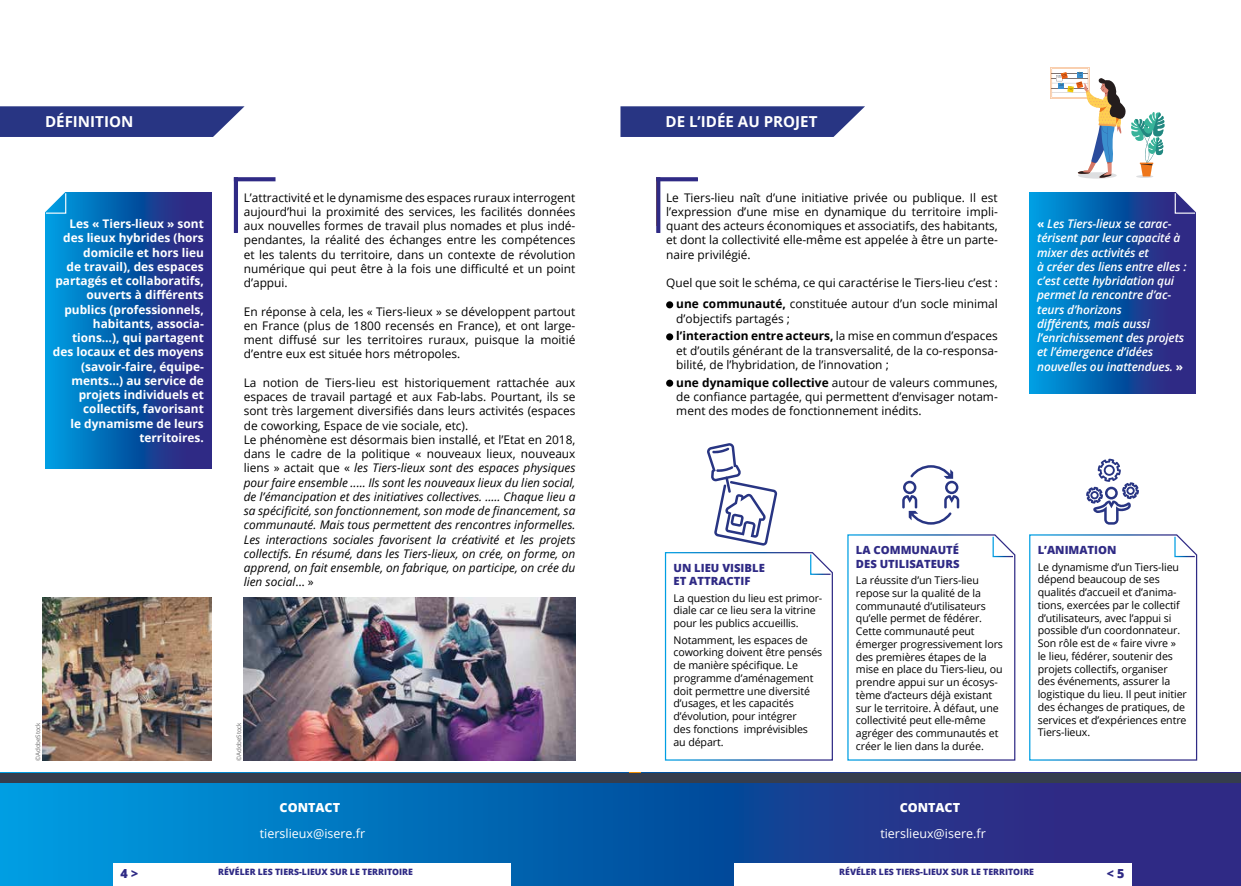
<style>
.page{position:relative;width:1241px;height:886px;background:#fff}
.page>*{position:absolute;margin:0;border:0;box-sizing:border-box;transform-origin:0 0}
.t1{font:700 15.12px "Open Sans";color:#fff}
.t2{font:12.5px "Open Sans";color:#fff}
.t3{font:800 12.5px "Open Sans";color:#fff}
.t4{font:800 12.5px "Open Sans";color:#2f2a85}
.t5{font:11.88px/14.2px "Open Sans";color:#000;text-align:justify}
.t6{font:italic 11.88px/14.2px "Open Sans";color:#000}
.t7{font:700 11.88px/14.2px "Open Sans";color:#fff;text-align:right}
.t8{font:italic 600 11.88px/14.2px "Open Sans";letter-spacing:-.01em;color:#fff}
.t9{font:800 11.25px/13.5px "Open Sans";color:#2f2a85}
.t10{font:10.62px/12.8px "Open Sans";letter-spacing:-.01em;color:#000}
.t11{font:800 8.75px "Open Sans";color:#2f2a85}
.t12{font:6.25px "Open Sans";letter-spacing:-.03em;color:#706f6f}
.s1{font-style:normal}
.s2{font-weight:700}
.s3{font-weight:700;font-style:normal}
</style>
<div class="page">
<svg style="left:0;top:782px;width:1240px;height:104px;background:#0f59a8"></svg>
<div style="left:0;top:772px;width:1240px;height:10px;background:#353d4d"></div>
<div style="left:113px;top:863px;width:397px;height:23px;background:#fff"></div>
<div style="left:734px;top:863px;width:397px;height:23px;background:#fff"></div>
<svg style="left:45px;top:192px;width:167px;height:277px;background:#0f59a8"></svg>
<svg style="left:1029px;top:192px;width:166px;height:202px;background:#0e5baa"></svg>
<div style="left:666px;top:301px;width:7px;height:7px;background:#000;border-radius:50%"></div>
<div style="left:666px;top:333px;width:7px;height:7px;background:#000;border-radius:50%"></div>
<div style="left:666px;top:380px;width:7px;height:7px;background:#000;border-radius:50%"></div>
<div style="left:234px;top:177px;width:4px;height:56px;border:1px solid #2f2a85"></div>
<div style="left:234px;top:177px;width:41px;height:4px;border:1px solid #2f2a85"></div>
<div style="left:656px;top:177px;width:4px;height:56px;border:1px solid #2f2a85"></div>
<div style="left:656px;top:177px;width:41px;height:4px;border:1px solid #2f2a85"></div>
<svg style="left:0;top:106px;width:244px;height:31px;background:#37438b"></svg>
<svg style="left:620px;top:106px;width:244px;height:31px;background:#37438b"></svg>
<svg style="left:45px;top:192px;width:22px;height:22px"></svg>
<svg style="left:1173px;top:192px;width:23px;height:22px"></svg>
<svg style="left:664px;top:552px;width:169px;height:209px"></svg>
<svg style="left:847px;top:534px;width:168px;height:227px"></svg>
<svg style="left:1029px;top:534px;width:168px;height:227px"></svg>
<svg style="left:707px;top:443px;width:70px;height:102px"></svg>
<svg style="left:902px;top:465px;width:57px;height:60px"></svg>
<svg style="left:1086px;top:459px;width:52px;height:66px"></svg>
<img style="left:244px;top:598px;width:331px;height:163px">
<img style="left:43px;top:598px;width:169px;height:163px">
<svg style="left:1050px;top:67px;width:114px;height:112px"></svg>
<p class="t1" style="left:45px;top:111px;width:90px">DÉFINITION</p>
<p class="t1" style="left:665px;top:111px;width:153px">DE L’IDÉE AU PROJET</p>
<p class="t5" style="left:244px;top:190px;width:333px">L’attractivité et le dynamisme des espaces ruraux interrogent aujourd’hui la proximité des services, les facilités données aux nouvelles formes de travail plus nomades et plus indé&shy;pendantes, la réalité des échanges entre les compétences et les talents du territoire, dans un contexte de révolution numérique qui peut être à la fois une difficulté et un point d’appui.</p>
<p class="t5" style="left:244px;top:304px;width:333px">En réponse à cela, les « Tiers-lieux » se développent partout en France (plus de 1800 recensés en France), et ont large&shy;ment diffusé sur les territoires ruraux, puisque la moitié d’entre eux est située hors métropoles.</p>
<p class="t6" style="left:244px;top:375px;width:333px"><span class="s1">La notion de Tiers-lieu est historiquement rattachée aux espaces de travail partagé et aux Fab-labs. Pourtant, ils se sont très largement diversifiés dans leurs activités (espaces de coworking, Espace de vie sociale, etc).<br>Le phénomène est désormais bien installé, et l’Etat en 2018, dans le cadre de la politique « nouveaux lieux, nouveaux liens » actait que «</span> les Tiers-lieux sont des espaces physiques pour faire ensemble ..... Ils sont les nouveaux lieux du lien social, de l’émancipation et des initiatives collectives. ..... Chaque lieu a sa spécificité, son fonctionnement, son mode de financement, sa communauté. Mais tous permettent des rencontres informelles.<br>Les interactions sociales favorisent la créativité et les projets collectifs. En résumé, dans les Tiers-lieux, on crée, on forme, on apprend, on fait ensemble, on fabrique, on participe, on crée du lien social<span class="s1">… »</span></p>
<p class="t5" style="left:666px;top:190px;width:333px">Le Tiers-lieu naît d’une initiative privée ou publique. Il est l’expression d’une mise en dynamique du territoire impli&shy;quant des acteurs économiques et associatifs, des habitants, et dont la collectivité elle-même est appelée à être un parte&shy;naire privilégié.</p>
<p class="t5" style="left:666px;top:272px;width:333px;line-height:21.4px;text-align:right">Quel que soit le schéma, ce qui caractérise le Tiers-lieu c’est : <span class="s2">une communauté,</span> constituée autour d’un socle minimal</p>
<p class="t5" style="left:676px;top:309px;width:323px;line-height:17.8px">d’objectifs partagés ;<br><span class="s2">l’interaction entre acteurs,</span> la mise en commun d’espaces</p>
<p class="t5" style="left:676px;top:343px;width:323px">et d’outils générant de la transversalité, de la co-responsa&shy;bilité, de l’hybridation, de l’innovation ;</p>
<p class="t5" style="left:676px;top:375px;width:323px"><span class="s2">une dynamique collective</span> autour de valeurs communes, de confiance partagée, qui permettent d’envisager notam&shy;ment des modes de fonctionnement inédits.</p>
<p class="t7" style="left:53px;top:216px;width:152px">Les « Tiers-lieux » sont des lieux hybrides (hors domicile et hors lieu<br>de travail), des espaces partagés et collaboratifs, ouverts à différents publics (professionnels, habitants, associa&shy;tions…), qui partagent des locaux et des moyens (savoir-faire, équipe&shy;ments…) au service de projets individuels et collectifs, favorisant<br>le dynamisme de leurs territoires.</p>
<p class="t8" style="left:1036px;top:216px;width:151px"><span class="s3">«</span> Les Tiers-lieux se carac&shy;térisent par leur capacité à mixer des activités et<br>à créer des liens entre elles : c’est cette hybridation qui permet la rencontre d’ac&shy;teurs d’horizons<br>différents, mais aussi l’enrichissement des projets et l’émergence d’idées nouvelles ou inattendues. <span class="s3">»</span></p>
<p class="t9" style="left:855px;top:543px;width:105px">LA COMMUNAUTÉ<br>DES UTILISATEURS</p>
<p class="t10" style="left:855px;top:573px;width:149px">La réussite d’un Tiers-lieu repose sur la qualité de la communauté d’utilisateurs qu’elle permet de fédérer.<br>Cette communauté peut émerger progressivement lors des premières étapes de la mise en place du Tiers-lieu, ou prendre appui sur un écosys&shy;tème d’acteurs déjà existant sur le territoire. À défaut, une collectivité peut elle-même agréger des communautés et créer le lien dans la durée.</p>
<p class="t9" style="left:1037px;top:543px;width:80px">L’ANIMATION</p>
<p class="t10" style="left:1037px;top:560px;width:151px">Le dynamisme d’un Tiers-lieu dépend beaucoup de ses qualités d’accueil et d’anima&shy;tions, exercées par le collectif d’utilisateurs, avec l’appui si possible d’un coordonnateur.<br>Son rôle est de « faire vivre » le lieu, fédérer, soutenir des projets collectifs, organiser des événements, assurer la logistique du lieu. Il peut initier des échanges de pratiques, de services et d’expériences entre<br>Tiers-lieux.</p>
<p class="t9" style="left:673px;top:560px;width:93px">UN LIEU VISIBLE<br>ET ATTRACTIF</p>
<p class="t10" style="left:673px;top:591px;width:150px">La question du lieu est primor&shy;diale car ce lieu sera la vitrine pour les publics accueillis.</p>
<p class="t10" style="left:673px;top:633px;width:150px">Notamment, les espaces de coworking doivent être pensés de manière spécifique. Le programme d’aménagement doit permettre une diversité d’usages, et les capacités d’évolution, pour intégrer<br>des fonctions imprévisibles au départ.</p>
<p class="t12" style="left:34px;top:761px;width:39px;rotate:-90deg">©AdobeStock</p>
<p class="t12" style="left:234px;top:761px;width:39px;rotate:-90deg">©AdobeStock</p>
<p class="t3" style="left:279px;top:798px;width:62px">CONTACT</p>
<p class="t3" style="left:899px;top:798px;width:62px">CONTACT</p>
<p class="t2" style="left:260px;top:824px;width:107px">tierslieux@isere.fr</p>
<p class="t2" style="left:880px;top:824px;width:107px">tierslieux@isere.fr</p>
<p class="t4" style="left:120px;top:864px;width:19px">4 &gt;</p>
<p class="t11" style="left:218px;top:865px;width:196px">RÉVÉLER LES TIERS-LIEUX SUR LE TERRITOIRE</p>
<p class="t11" style="left:839px;top:865px;width:196px">RÉVÉLER LES TIERS-LIEUX SUR LE TERRITOIRE</p>
<p class="t4" style="left:1106px;top:864px;width:19px">&lt; 5</p>
</div>
